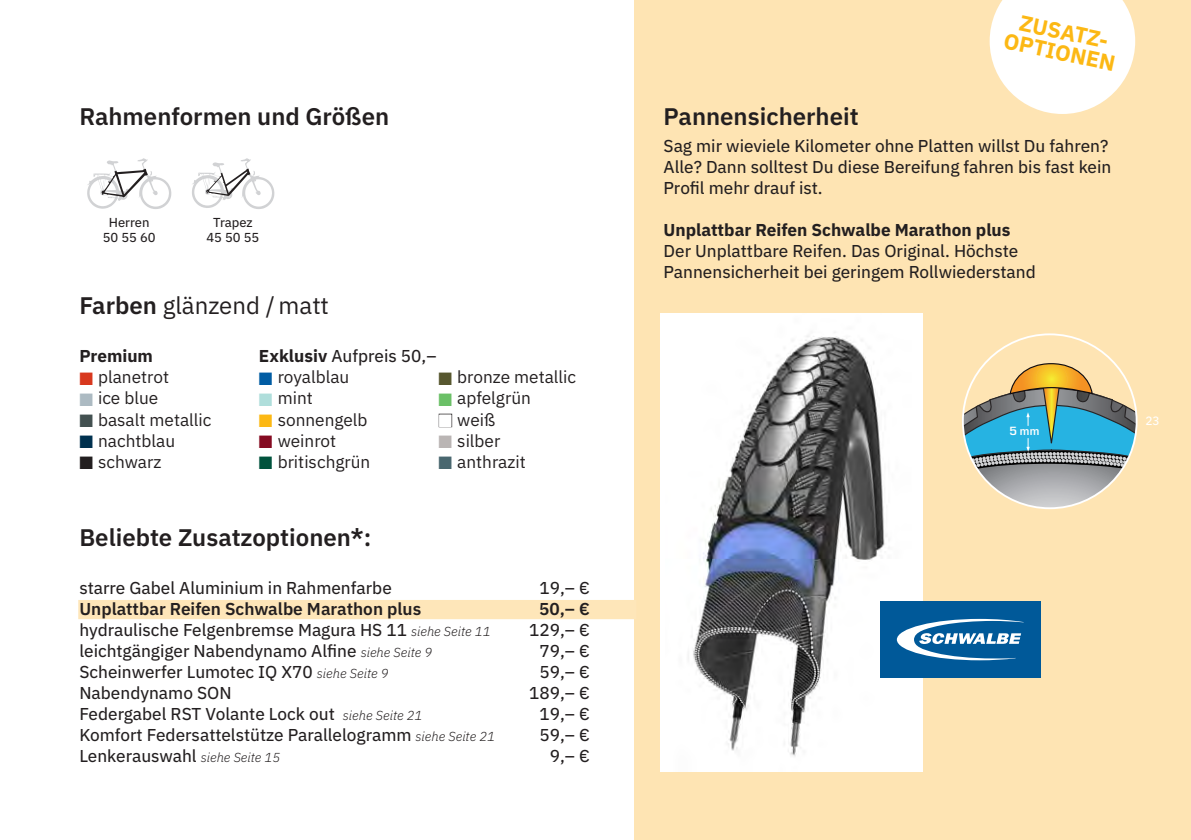
<style>
.page{position:relative;width:1191px;height:840px;background:#fff}
.page>*{position:absolute;margin:0;border:0;box-sizing:border-box;transform-origin:0 0}
.t1{font:600 24px "IBM Plex Sans";color:#231f20}
.t2{font:24px "IBM Plex Sans";color:#231f20}
.t3{font:700 22px/21px "IBM Plex Sans";color:#fcb814;text-align:center}
.t4{font:17.2px/21px "IBM Plex Sans Text";color:#231f20}
.t5{font:17.2px "IBM Plex Sans";color:#231f20}
.t6{font:700 17.2px "IBM Plex Sans";color:#231f20}
.t7{font:600 17.2px "IBM Plex Sans";color:#231f20}
.t8{font:13px/15.6px "IBM Plex Sans Text";color:#231f20;text-align:center}
.t9{font:12px "IBM Plex Sans Text";color:#fff}
.t10{font:600 11.4px "Eurostile LT Pro";color:#fff}
.s1{font-weight:600}
.s2{color:#d8381e}
.s3{color:#acbac2}
.s4{color:#435151}
.s5{color:#00314f}
.s6{font-family:"IBM Plex Sans";font-weight:700}
.s7{color:#015ca3}
.s8{color:#afdedb}
.s9{color:#fcb814}
.s10{color:#850b22}
.s11{color:#01533d}
.s12{color:#57572f}
.s13{color:#6bc067}
.s14{color:#bab5b4}
.s15{color:#49676f}
.s16{font-family:"IBM Plex Sans";font-weight:300;font-style:italic;font-size:13px}
</style>
<div class="page">
<div style="left:634px;top:0;width:557px;height:839px;background:#fee4b3"></div>
<svg style="left:989px;top:0;width:146px;height:114px"></svg>
<div style="left:78px;top:599px;width:558px;height:19px;background:#fee6b9"></div>
<div style="left:660px;top:313px;width:263px;height:458px;background:#fff"></div>
<img style="left:688px;top:335px;width:229px;height:422px">
<svg style="left:963px;top:363px;width:173px;height:145px"></svg>
<div style="left:880px;top:601px;width:160px;height:76px;background:#005999"></div>
<svg style="left:897px;top:618px;width:126px;height:42px"></svg>
<h1 class="t1" style="left:79px;top:98px;width:311px">Rahmenformen und Größen</h1>
<p class="t8" style="left:103px;top:213px;width:54px">Herren<br>50 55 60</p>
<p class="t8" style="left:206px;top:213px;width:54px">Trapez<br>45 50 55</p>
<h1 class="t2" style="left:79px;top:287px;width:251px"><span class="s1">Farben</span> glänzend / matt</h1>
<p class="t6" style="left:79px;top:342px;width:75px">Premium</p>
<p class="t5" style="left:79px;top:364px;width:91px"><span class="s2">■</span> planetrot</p>
<p class="t5" style="left:79px;top:385px;width:80px"><span class="s3">■</span> ice blue</p>
<p class="t5" style="left:79px;top:406px;width:134px"><span class="s4">■</span> basalt metallic</p>
<p class="t5" style="left:79px;top:427px;width:97px"><span class="s5">■</span> nachtblau</p>
<p class="t5" style="left:79px;top:448px;width:83px">■ schwarz</p>
<p class="t4" style="left:259px;top:344px;width:179px"><span class="s6">Exklusiv</span> Aufpreis 50,–</p>
<p class="t5" style="left:259px;top:364px;width:92px"><span class="s7">■</span> royalblau</p>
<p class="t5" style="left:259px;top:385px;width:55px"><span class="s8">■</span> mint</p>
<p class="t5" style="left:259px;top:406px;width:110px"><span class="s9">■</span> sonnengelb</p>
<p class="t5" style="left:259px;top:427px;width:79px"><span class="s10">■</span> weinrot</p>
<p class="t5" style="left:259px;top:448px;width:113px"><span class="s11">■</span> britischgrün</p>
<p class="t5" style="left:438px;top:364px;width:139px"><span class="s12">■</span> bronze metallic</p>
<p class="t5" style="left:438px;top:385px;width:94px"><span class="s13">■</span> apfelgrün</p>
<p class="t5" style="left:438px;top:406px;width:58px">■ weiß</p>
<p class="t5" style="left:438px;top:427px;width:63px"><span class="s14">■</span> silber</p>
<p class="t5" style="left:438px;top:448px;width:89px"><span class="s15">■</span> anthrazit</p>
<h1 class="t1" style="left:79px;top:518px;width:294px">Beliebte Zusatzoptionen*:</h1>
<p class="t4" style="left:79px;top:575px;width:314px">starre Gabel Aluminium in Rahmenfarbe</p>
<p class="t4" style="left:539px;top:575px;width:52px">19,– €</p>
<p class="t7" style="left:79px;top:594px;width:343px">Unplattbar Reifen Schwalbe Marathon plus</p>
<p class="t7" style="left:539px;top:594px;width:52px">50,– €</p>
<p class="t4" style="left:79px;top:617px;width:412px">hydraulische Felgenbremse Magura HS 11 <span class="s16">siehe Seite 11</span></p>
<p class="t4" style="left:529px;top:617px;width:62px">129,– €</p>
<p class="t4" style="left:79px;top:638px;width:354px">leichtgängiger Nabendynamo Alfine <span class="s16">siehe Seite 9</span></p>
<p class="t4" style="left:539px;top:638px;width:52px">79,– €</p>
<p class="t4" style="left:79px;top:659px;width:311px">Scheinwerfer Lumotec IQ X70 <span class="s16">siehe Seite 9</span></p>
<p class="t4" style="left:539px;top:659px;width:52px">59,– €</p>
<p class="t4" style="left:79px;top:680px;width:154px">Nabendynamo SON</p>
<p class="t4" style="left:529px;top:680px;width:62px">189,– €</p>
<p class="t4" style="left:79px;top:701px;width:344px">Federgabel RST Volante Lock out <span class="s16">siehe Seite 21</span></p>
<p class="t4" style="left:539px;top:701px;width:52px">19,– €</p>
<p class="t4" style="left:79px;top:722px;width:417px">Komfort Federsattelstütze Parallelogramm <span class="s16">siehe Seite 21</span></p>
<p class="t4" style="left:539px;top:722px;width:52px">59,– €</p>
<p class="t4" style="left:79px;top:743px;width:202px">Lenkerauswahl <span class="s16">siehe Seite 15</span></p>
<p class="t4" style="left:550px;top:743px;width:42px">9,– €</p>
<p class="t3" style="left:1011px;top:8px;width:115px;rotate:12deg">ZUSATZ-<br>OPTIONEN</p>
<h1 class="t1" style="left:663px;top:98px;width:197px">Pannensicherheit</h1>
<p class="t4" style="left:663px;top:134px;width:449px">Sag mir wieviele Kilometer ohne Platten willst Du fahren?<br>Alle? Dann solltest Du diese Bereifung fahren bis fast kein<br>Profil mehr drauf ist.</p>
<p class="t6" style="left:663px;top:216px;width:348px">Unplattbar Reifen Schwalbe Marathon plus</p>
<p class="t4" style="left:663px;top:239px;width:374px">Der Unplattbare Reifen. Das Original. Höchste<br>Pannensicherheit bei geringem Rollwiederstand</p>
<p class="t10" style="left:1009px;top:424px;width:31px">5 mm</p>
<p class="t9" style="left:1145px;top:411px;width:16px">23</p>
</div>
